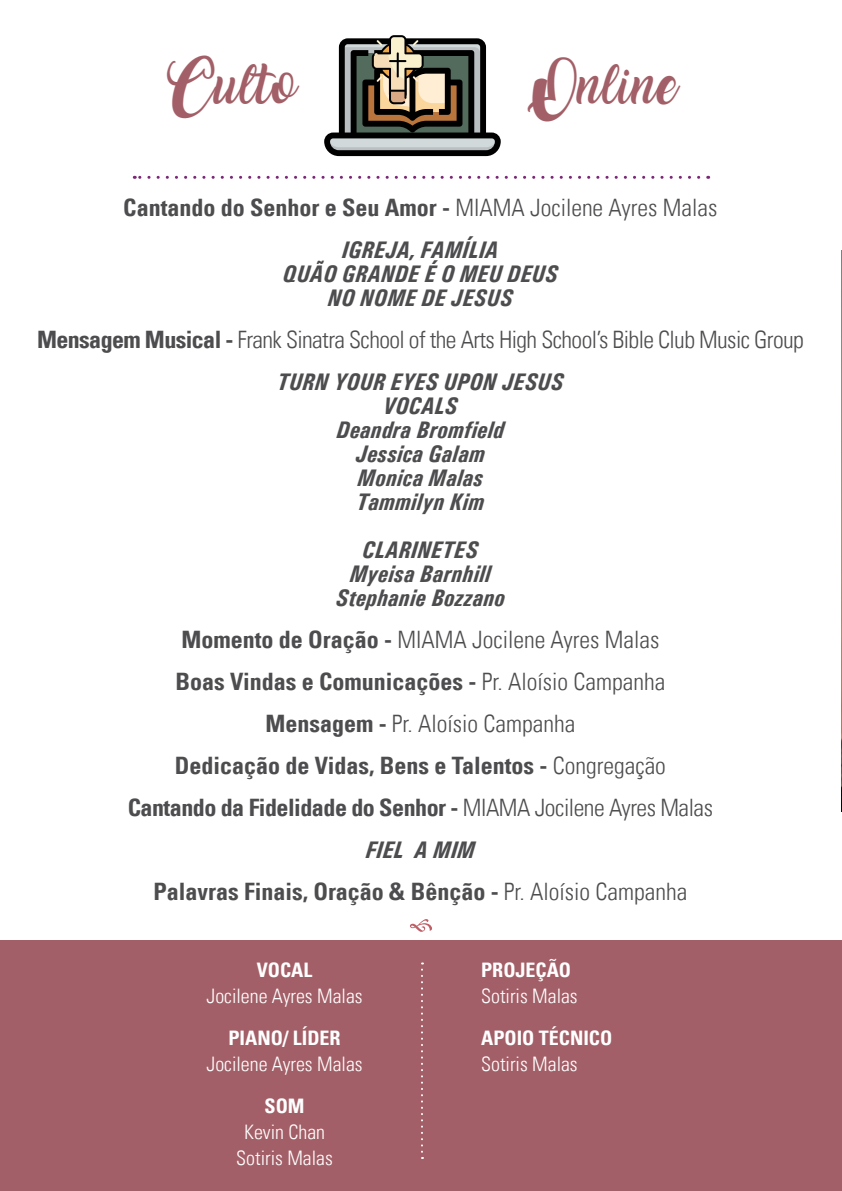
<style>
.page{position:relative;width:842px;height:1191px;background:#fff}
.page>*{position:absolute;margin:0;border:0;box-sizing:border-box;transform-origin:0 0}
.t1{font:36px "Amarillo";color:#a35f67}
.t2{font:700 condensed 24px/42px "Univers LT";color:#4d4d4f;text-align:center}
.t3{font:italic 700 24px/24px "Univers Condensed";color:#4d4d4f;text-align:center}
.t4{font:300 condensed 24px "Univers LT";letter-spacing:-.025em;color:#4d4d4f}
.t5{font:300 condensed 20px/26px "Univers LT";color:#fff;text-align:center}
.t6{font:700 condensed 20px "Univers LT";color:#fff}
.s1{font-weight:300}
.s2{font-weight:700}
</style>
<div class="page">
<img style="left:841px;top:251px;width:1px;height:560px">
<hr style="left:841px;top:821px;width:1px;height:310px;background:#be5f67">
<div style="left:0;top:940px;width:842px;height:251px;background:#a35f67"></div>
<svg style="left:134px;top:176px;width:565px;height:3px"></svg>
<svg style="left:410px;top:919px;width:22px;height:12px"></svg>
<svg style="left:324px;top:35px;width:177px;height:121px"></svg>
<svg style="left:421px;top:962px;width:2px;height:197px"></svg>
<h1 class="t1" style="left:165px;top:71px;width:133px">Culto</h1>
<h1 class="t1" style="left:528px;top:71px;width:150px">Online</h1>
<p class="t2" style="left:123px;top:186px;width:596px">Cantando do Senhor e Seu Amor - <span class="s1">MIAMA Jocilene Ayres Malas</span></p>
<p class="t3" style="left:283px;top:237px;width:277px">IGREJA, FAMÍLIA<br>QUÃO GRANDE É O MEU DEUS<br>NO NOME DE JESUS</p>
<p class="t4" style="left:37px;top:325px;width:768px"><span class="s2">Mensagem Musical -</span> Frank Sinatra School of the Arts High School’s Bible Club Music Group</p>
<p class="t3" style="left:277px;top:369px;width:288px">TURN YOUR EYES UPON JESUS<br>VOCALS<br>Deandra Bromfield<br>Jessica Galam<br>Monica Malas<br>Tammilyn Kim</p>
<p class="t3" style="left:336px;top:537px;width:171px">CLARINETES<br>Myeisa Barnhill<br>Stephanie Bozzano</p>
<p class="t2" style="left:128px;top:618px;width:587px">Momento de Oração - <span class="s1">MIAMA Jocilene Ayres Malas<br></span>Boas Vindas e Comunicações - <span class="s1">Pr. Aloísio Campanha </span>Mensagem - <span class="s1">Pr. Aloísio Campanha<br></span>Dedicação de Vidas, Bens e Talentos - <span class="s1">Congregação </span>Cantando da Fidelidade do Senhor - <span class="s1">MIAMA Jocilene Ayres Malas</span></p>
<p class="t3" style="left:366px;top:837px;width:111px">FIEL A MIM</p>
<p class="t2" style="left:153px;top:870px;width:536px">Palavras Finais, Oração &amp; Bênção - <span class="s1">Pr. Aloísio Campanha</span></p>
<p class="t6" style="left:257px;top:957px;width:57px">VOCAL</p>
<p class="t5" style="left:206px;top:983px;width:158px">Jocilene Ayres Malas</p>
<p class="t6" style="left:228px;top:1025px;width:114px">PIANO/ LÍDER</p>
<p class="t5" style="left:206px;top:1051px;width:158px">Jocilene Ayres Malas</p>
<p class="t6" style="left:265px;top:1093px;width:41px">SOM</p>
<p class="t5" style="left:236px;top:1119px;width:98px">Kevin Chan<br>Sotiris Malas</p>
<p class="t6" style="left:481px;top:957px;width:92px">PROJEÇÃO</p>
<p class="t5" style="left:481px;top:983px;width:98px">Sotiris Malas</p>
<p class="t6" style="left:481px;top:1025px;width:133px">APOIO TÉCNICO</p>
<p class="t5" style="left:481px;top:1051px;width:98px">Sotiris Malas</p>
</div>
